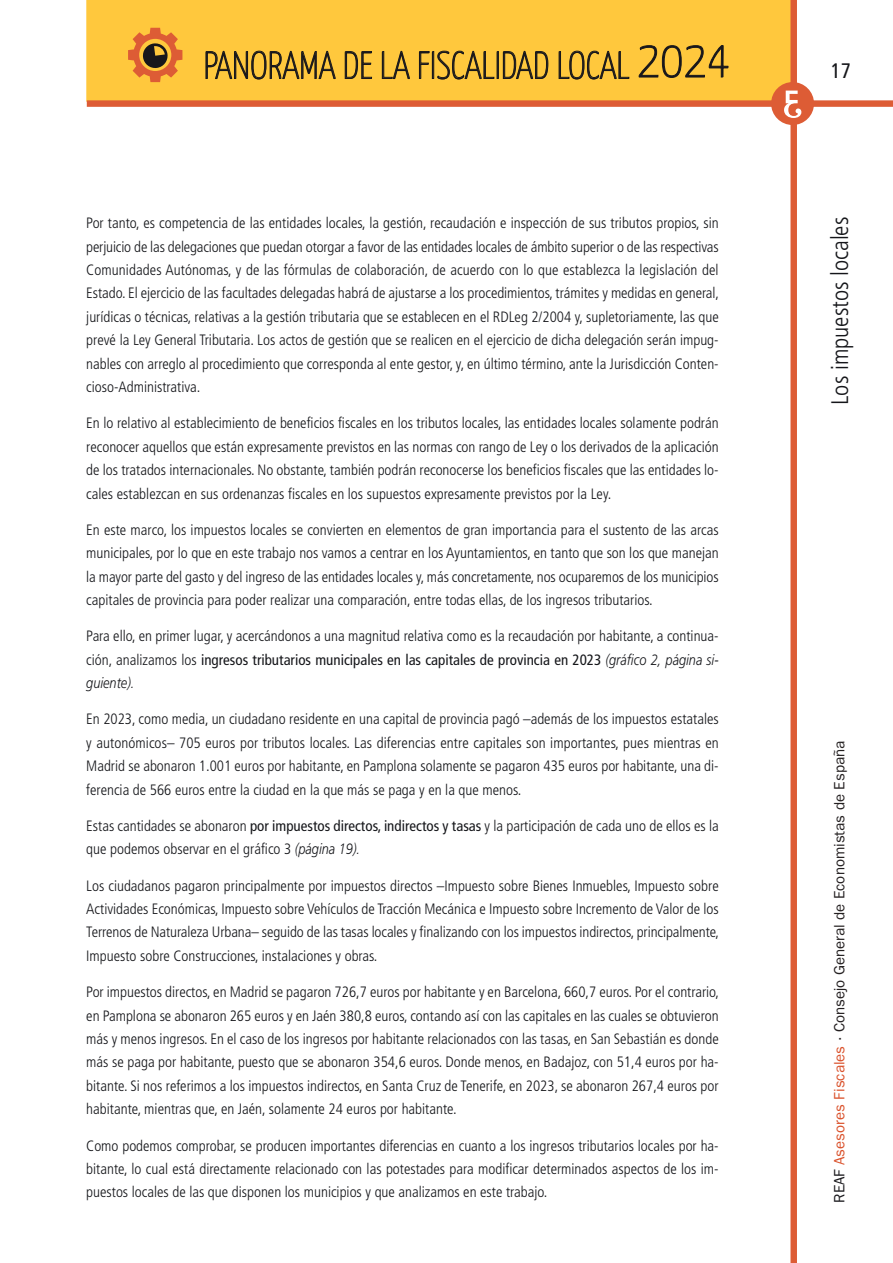
<style>
.page{position:relative;width:893px;height:1263px;background:#fff}
.page>*{position:absolute;margin:0;border:0;box-sizing:border-box;transform-origin:0 0}
.t1{font:100 38.55px "Yanone Kaffeesatz";color:#18171b}
.t2{font:300 condensed 24px "Frutiger";color:#15161a}
.t3{font:condensed 21px "Frutiger";color:#15161a}
.t4{font:300 condensed 15px/23.4px "Frutiger";color:#15161a;text-align:justify}
.t5{font:15px "Franklin Gothic";color:#231f20}
.s1{font-size:52.35px}
.s2{font-weight:400}
.s3{font-style:italic;font-stretch:normal}
.s4{color:#18171b}
.s5{color:#da512b}
</style>
<div class="page">
<div style="left:86px;top:0;width:704px;height:102px;background:#ffc83d"></div>
<div style="left:790px;top:0;width:7px;height:1263px;background:#dd5c35"></div>
<div style="left:87px;top:100px;width:806px;height:7px;background:#dd5c35"></div>
<div style="left:771px;top:82px;width:43px;height:43px;background:#dd5c35;border-radius:50%"></div>
<svg style="left:784px;top:91px;width:17px;height:27px"></svg>
<svg style="left:128px;top:28px;width:54px;height:54px;background:#d18435"></svg>
<h1 class="t1" style="left:204px;top:51px;width:528px">PANORAMA DE LA FISCALIDAD LOCAL <span class="s1">2024</span></h1>
<p class="t4" style="left:86px;top:212px;width:634px">Por tanto, es competencia de las entidades locales, la gestión, recaudación e inspección de sus tributos propios, sin perjuicio de las delegaciones que puedan otorgar a favor de las entidades locales de ámbito superior o de las respectivas Comunidades Autónomas, y de las fórmulas de colaboración, de acuerdo con lo que establezca la legislación del Estado. El ejercicio de las facultades delegadas habrá de ajustarse a los procedimientos, trámites y medidas en general, jurídicas o técnicas, relativas a la gestión tributaria que se establecen en el RDLeg 2/2004 y, supletoriamente, las que prevé la Ley General Tributaria. Los actos de gestión que se realicen en el ejercicio de dicha delegación serán impug&shy;nables con arreglo al procedimiento que corresponda al ente gestor, y, en último término, ante la Jurisdicción Conten&shy;cioso-Administrativa.</p>
<p class="t4" style="left:86px;top:412px;width:634px">En lo relativo al establecimiento de beneficios fiscales en los tributos locales, las entidades locales solamente podrán reconocer aquellos que están expresamente previstos en las normas con rango de Ley o los derivados de la aplicación de los tratados internacionales. No obstante, también podrán reconocerse los beneficios fiscales que las entidades lo&shy;cales establezcan en sus ordenanzas fiscales en los supuestos expresamente previstos por la Ley.</p>
<p class="t4" style="left:86px;top:519px;width:634px">En este marco, los impuestos locales se convierten en elementos de gran importancia para el sustento de las arcas municipales, por lo que en este trabajo nos vamos a centrar en los Ayuntamientos, en tanto que son los que manejan la mayor parte del gasto y del ingreso de las entidades locales y, más concretamente, nos ocuparemos de los municipios capitales de provincia para poder realizar una comparación, entre todas ellas, de los ingresos tributarios.</p>
<p class="t4" style="left:86px;top:625px;width:634px">Para ello, en primer lugar, y acercándonos a una magnitud relativa como es la recaudación por habitante, a continua&shy;ción, analizamos los <span class="s2">ingresos tributarios municipales en las capitales de provincia en 2023</span> <span class="s3">(gráfico 2, página si&shy;guiente).</span></p>
<p class="t4" style="left:86px;top:708px;width:634px">En 2023, como media, un ciudadano residente en una capital de provincia pagó –además de los impuestos estatales y autonómicos– 705 euros por tributos locales. Las diferencias entre capitales son importantes, pues mientras en Madrid se abonaron 1.001 euros por habitante, en Pamplona solamente se pagaron 435 euros por habitante, una di&shy;ferencia de 566 euros entre la ciudad en la que más se paga y en la que menos.</p>
<p class="t4" style="left:86px;top:815px;width:634px">Estas cantidades se abonaron <span class="s2">por impuestos directos, indirectos y tasas</span> y la participación de cada uno de ellos es la que podemos observar en el gráfico 3 <span class="s3">(página 19).</span></p>
<p class="t4" style="left:86px;top:875px;width:634px">Los ciudadanos pagaron principalmente por impuestos directos –Impuesto sobre Bienes Inmuebles, Impuesto sobre Actividades Económicas, Impuesto sobre Vehículos de Tracción Mecánica e Impuesto sobre Incremento de Valor de los Terrenos de Naturaleza Urbana– seguido de las tasas locales y finalizando con los impuestos indirectos, principalmente, Impuesto sobre Construcciones, instalaciones y obras.</p>
<p class="t4" style="left:86px;top:981px;width:634px">Por impuestos directos, en Madrid se pagaron 726,7 euros por habitante y en Barcelona, 660,7 euros. Por el contrario, en Pamplona se abonaron 265 euros y en Jaén 380,8 euros, contando así con las capitales en las cuales se obtuvieron más y menos ingresos. En el caso de los ingresos por habitante relacionados con las tasas, en San Sebastián es donde más se paga por habitante, puesto que se abonaron 354,6 euros. Donde menos, en Badajoz, con 51,4 euros por ha&shy;bitante. Si nos referimos a los impuestos indirectos, en Santa Cruz de Tenerife, en 2023, se abonaron 267,4 euros por habitante, mientras que, en Jaén, solamente 24 euros por habitante.</p>
<p class="t4" style="left:86px;top:1134px;width:634px">Como podemos comprobar, se producen importantes diferencias en cuanto a los ingresos tributarios locales por ha&shy;bitante, lo cual está directamente relacionado con las potestades para modificar determinados aspectos de los im&shy;puestos locales de las que disponen los municipios y que analizamos en este trabajo.</p>
<h3 class="t3" style="left:831px;top:61px;width:22px">17</h3>
<h2 class="t2" style="left:828px;top:405px;width:190px;rotate:-90deg">Los impuestos locales</h2>
<p class="t5" style="left:830px;top:1203px;width:463px;rotate:-90deg"><span class="s4">REAF</span> <span class="s5">Asesores Fiscales</span> · Consejo General de Economistas de España</p>
</div>
